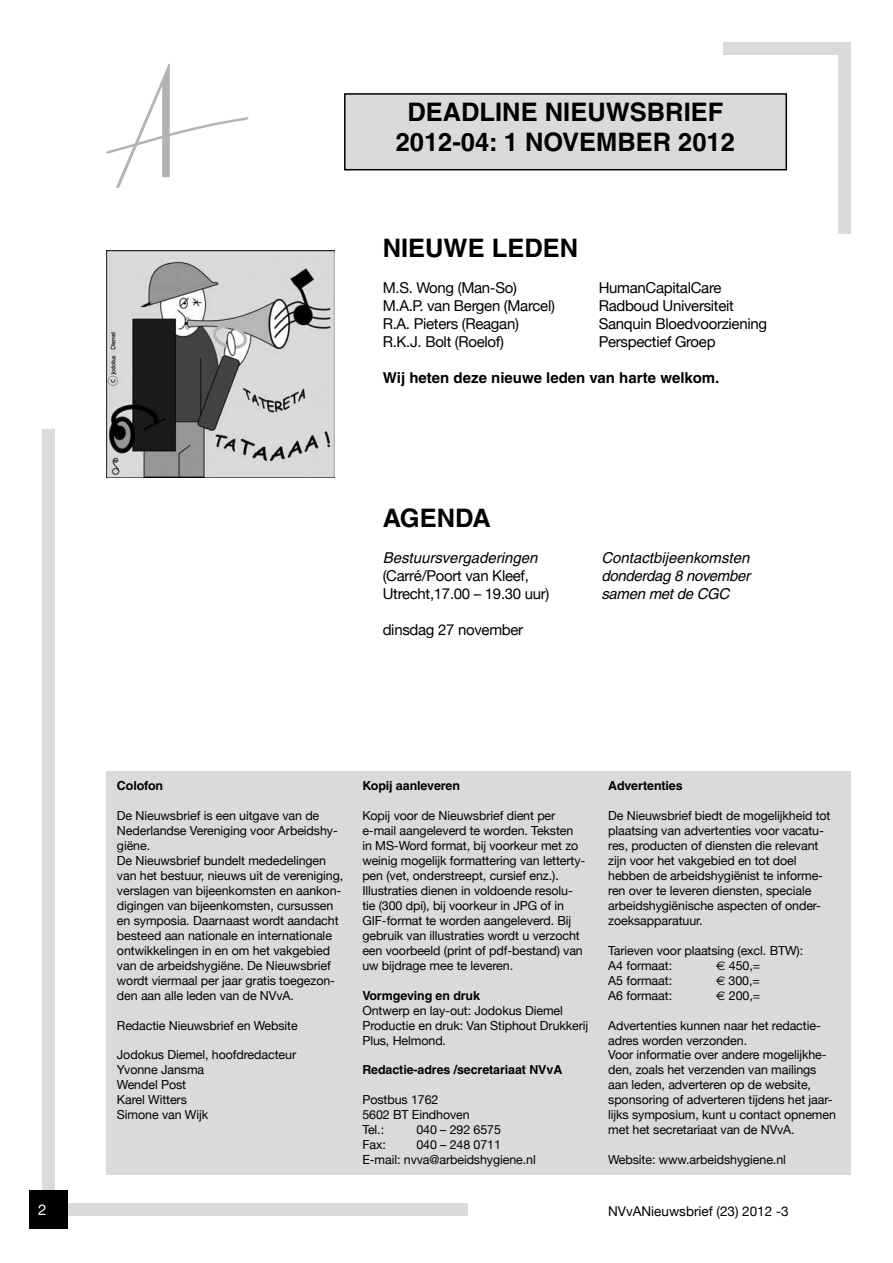
<style>
.page{position:relative;width:893px;height:1263px;background:#fff}
.page>*{position:absolute;margin:0;border:0;box-sizing:border-box;transform-origin:0 0}
.t1{font:700 25.5px/30.6px "Helvetica";color:#000;text-align:center}
.t2{font:15px/18px "Helvetica Neue";letter-spacing:-.02em;color:#000}
.t3{font:italic 15px/18px "Helvetica";color:#000;text-align:justify}
.t4{font:700 15px "Helvetica";color:#000}
.t5{font:15px "Helvetica Neue";color:#fff}
.t6{font:13.5px "Helvetica Neue";color:#000}
.t7{font:12.45px/15px "Helvetica Neue";letter-spacing:-.005em;color:#000}
.t8{font:700 12.45px "Helvetica";letter-spacing:-.005em;color:#000}
.s1{font-family:"Euro Sans"}
</style>
<div class="page">
<div style="left:43px;top:429px;width:12px;height:787px;background:#d9dadb"></div>
<div style="left:838px;top:43px;width:12px;height:191px;background:#d9dadb"></div>
<div style="left:43px;top:1203px;width:425px;height:13px;background:#d9dadb"></div>
<div style="left:723px;top:43px;width:127px;height:12px;background:#d9dadb"></div>
<div style="left:30px;top:1191px;width:38px;height:38px;background:#000"></div>
<svg style="left:106px;top:64px;width:143px;height:124px"></svg>
<div style="left:344px;top:93px;width:443px;height:77px;background:#d9dadb;border:2px solid #000"></div>
<div style="left:106px;top:771px;width:744px;height:404px;background:#d9dadb"></div>
<img style="left:106px;top:250px;width:228px;height:228px">
<h1 class="t1" style="left:396px;top:96px;width:341px">DEADLINE NIEUWSBRIEF<br>2012-04: 1 NOVEMBER 2012</h1>
<h1 class="t1" style="left:383px;top:232px;width:197px">NIEUWE LEDEN</h1>
<p class="t2" style="left:383px;top:278px;width:136px">M.S. Wong (Man-So)</p>
<p class="t2" style="left:599px;top:278px;width:124px">HumanCapitalCare</p>
<p class="t2" style="left:383px;top:296px;width:174px">M.A.P. van Bergen (Marcel)</p>
<p class="t2" style="left:599px;top:296px;width:137px">Radboud Universiteit</p>
<p class="t2" style="left:383px;top:314px;width:138px">R.A. Pieters (Reagan)</p>
<p class="t2" style="left:599px;top:314px;width:170px">Sanquin Bloedvoorziening</p>
<p class="t2" style="left:383px;top:332px;width:123px">R.K.J. Bolt (Roelof)</p>
<p class="t2" style="left:599px;top:332px;width:118px">Perspectief Groep</p>
<p class="t4" style="left:383px;top:368px;width:338px">Wij heten deze nieuwe leden van harte welkom.</p>
<h1 class="t1" style="left:383px;top:502px;width:110px">AGENDA</h1>
<p class="t3" style="left:383px;top:548px;width:156px">Bestuursvergaderingen</p>
<p class="t2" style="left:383px;top:566px;width:168px">(Carré/Poort van Kleef,<br>Utrecht,17.00 – 19.30 uur)</p>
<p class="t2" style="left:383px;top:620px;width:142px">dinsdag 27 november</p>
<p class="t3" style="left:601px;top:548px;width:150px">Contactbijeenkomsten donderdag 8 november samen met de CGC</p>
<p class="t8" style="left:117px;top:778px;width:48px">Colofon</p>
<p class="t7" style="left:117px;top:808px;width:228px">De Nieuwsbrief is een uitgave van de Nederlandse Vereniging voor Arbeidshy&shy;giëne.<br>De Nieuwsbrief bundelt mededelingen van het bestuur, nieuws uit de vereniging, verslagen van bijeenkomsten en aankon&shy;digingen van bijeenkomsten, cursussen en symposia. Daarnaast wordt aandacht besteed aan nationale en internationale ontwikkelingen in en om het vakgebied van de arbeidshygiëne. De Nieuwsbrief wordt viermaal per jaar gratis toegezon&shy;den aan alle leden van de NVvA.</p>
<p class="t7" style="left:117px;top:1017px;width:182px">Redactie Nieuwsbrief en Website</p>
<p class="t7" style="left:117px;top:1047px;width:181px">Jodokus Diemel, hoofdredacteur<br>Yvonne Jansma<br>Wendel Post<br>Karel Witters<br>Simone van Wijk</p>
<p class="t8" style="left:362px;top:778px;width:99px">Kopij aanleveren</p>
<p class="t7" style="left:362px;top:808px;width:225px">Kopij voor de Nieuwsbrief dient per e-mail aangeleverd te worden. Teksten in MS-Word format, bij voorkeur met zo weinig mogelijk formattering van letterty&shy;pen (vet, onderstreept, cursief enz.).<br>Illustraties dienen in voldoende resolu&shy;tie (300 dpi), bij voorkeur in JPG of in GIF-format te worden aangeleverd. Bij gebruik van illustraties wordt u verzocht een voorbeeld (print of pdf-bestand) van uw bijdrage mee te leveren.</p>
<p class="t8" style="left:362px;top:988px;width:119px">Vormgeving en druk</p>
<p class="t7" style="left:362px;top:1002px;width:227px">Ontwerp en lay-out: Jodokus Diemel<br>Productie en druk: Van Stiphout Drukkerij<br>Plus, Helmond.</p>
<p class="t8" style="left:362px;top:1062px;width:201px">Redactie-adres /secretariaat NVvA</p>
<p class="t7" style="left:362px;top:1092px;width:109px">Postbus 1762<br>5602 BT Eindhoven<br>Tel.:</p>
<p class="t7" style="left:416px;top:1122px;width:86px">040 – 292 6575</p>
<p class="t7" style="left:362px;top:1137px;width:25px">Fax:</p>
<p class="t7" style="left:362px;top:1137px;width:175px;text-indent:54px">040 – 248 0711<br>E-mail: nvva@arbeidshygiene.nl</p>
<p class="t8" style="left:608px;top:778px;width:76px">Advertenties</p>
<p class="t7" style="left:608px;top:808px;width:224px">De Nieuwsbrief biedt de mogelijkheid tot plaatsing van advertenties voor vacatu&shy;res, producten of diensten die relevant zijn voor het vakgebied en tot doel hebben de arbeidshygiënist te informe&shy;ren over te leveren diensten, speciale arbeidshygiënische aspecten of onder&shy;zoeksapparatuur.</p>
<p class="t7" style="left:608px;top:943px;width:196px">Tarieven voor plaatsing (excl. BTW):<br>A4 formaat:</p>
<p class="t7" style="left:716px;top:958px;width:45px"><span class="s1">€</span> 450,=</p>
<p class="t7" style="left:608px;top:973px;width:65px">A5 formaat:</p>
<p class="t7" style="left:716px;top:973px;width:45px"><span class="s1">€</span> 300,=</p>
<p class="t7" style="left:608px;top:987px;width:65px">A6 formaat:</p>
<p class="t7" style="left:716px;top:987px;width:45px"><span class="s1">€</span> 200,=</p>
<p class="t7" style="left:608px;top:1017px;width:229px">Advertenties kunnen naar het redactie&shy;adres worden verzonden.<br>Voor informatie over andere mogelijkhe&shy;den, zoals het verzenden van mailings aan leden, adverteren op de website, sponsoring of adverteren tijdens het jaar&shy;lijks symposium, kunt u contact opnemen met het secretariaat van de NVvA.</p>
<p class="t7" style="left:608px;top:1152px;width:179px">Website: www.arbeidshygiene.nl</p>
<p class="t5" style="left:38px;top:1201px;width:10px">2</p>
<p class="t6" style="left:608px;top:1203px;width:182px">NVvANieuwsbrief (23) 2012 -3</p>
</div>
